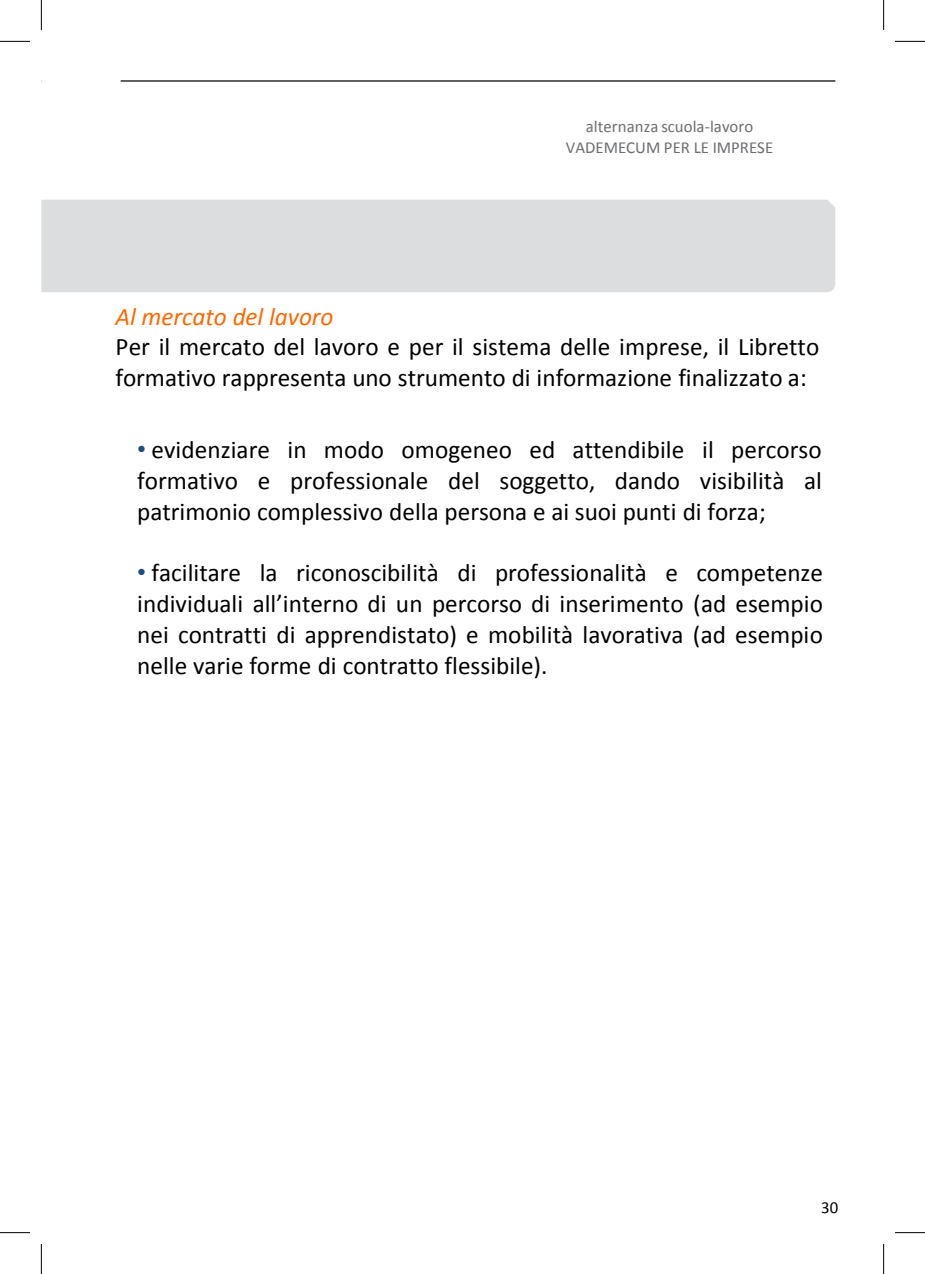
<style>
.page{position:relative;width:925px;height:1274px;background:#fff}
.page>*{position:absolute;margin:0;border:0;box-sizing:border-box;transform-origin:0 0}
.t1{font:25.2px/30.8px "Calibri";color:#000;text-align:justify}
.t2{font:16.8px/20.2px "Calibri";color:#6d6e71;text-align:center}
.t3{font:16.8px "Calibri";color:#000}
.s1{font-style:italic;color:#f60}
.s2{font-family:"Arial";color:#194d83}
</style>
<div class="page">
<div style="left:41px;top:200px;width:794px;height:92px;background:#dcddde"></div>
<hr style="left:121px;top:80px;width:714px;height:2px;background:#231f20">
<hr style="left:0;top:41px;width:30px;height:1px;background:#000">
<hr style="left:895px;top:41px;width:30px;height:1px;background:#000">
<hr style="left:0;top:1232px;width:30px;height:1px;background:#000">
<hr style="left:895px;top:1232px;width:30px;height:1px;background:#000">
<hr style="left:41px;top:0;width:1px;height:30px;background:#000">
<hr style="left:41px;top:1243px;width:1px;height:30px;background:#000">
<hr style="left:883px;top:0;width:1px;height:30px;background:#000">
<hr style="left:883px;top:1243px;width:1px;height:30px;background:#000">
<p class="t2" style="left:566px;top:116px;width:209px">alternanza scuola-lavoro<br>VADEMECUM PER LE IMPRESE</p>
<p class="t1" style="left:115px;top:300px;width:705px;text-align:left"><span class="s1">Al mercato del lavoro<br></span>Per il mercato del lavoro e per il sistema delle imprese, il Libretto formativo rappresenta uno strumento di informazione finalizzato a:</p>
<p class="t1" style="left:137px;top:433px;width:686px"><span class="s2">•</span> evidenziare in modo omogeneo ed attendibile il percorso formativo e professionale del soggetto, dando visibilità al patrimonio complessivo della persona e ai suoi punti di forza;</p>
<p class="t1" style="left:137px;top:556px;width:687px"><span class="s2">•</span> facilitare la riconoscibilità di professionalità e competenze individuali all’interno di un percorso di inserimento (ad esempio nei contratti di apprendistato) e mobilità lavorativa (ad esempio nelle varie forme di contratto flessibile).</p>
<p class="t3" style="left:821px;top:1196px;width:18px">30</p>
</div>
